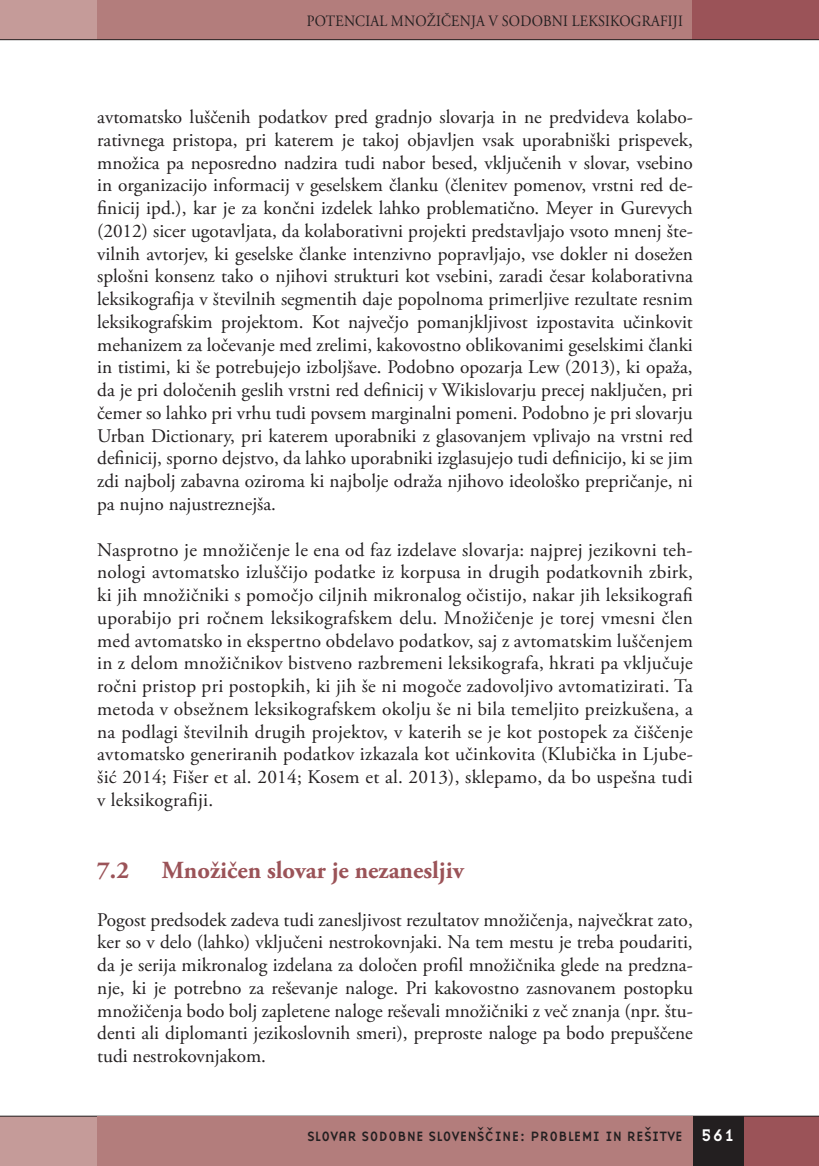
<style>
.page{position:relative;width:819px;height:1166px;background:#fff}
.page>*{position:absolute;margin:0;border:0;box-sizing:border-box;transform-origin:0 0}
.t1{font:700 24.5px "Adobe Garamond Pro";color:#9b5358}
.t2{font:19.25px/22.8px "Adobe Garamond Pro";letter-spacing:-.005em;color:#231f20;text-align:justify}
.t3{font:15.75px "Adobe Garamond Pro";letter-spacing:.015em;color:#231f20;scale:.9 1}
.t4{font:14px "Base Nine";color:#231f20}
.s1{font-size:17.5px;color:#fff}
</style>
<div class="page">
<div style="left:97px;top:0;width:596px;height:40px;background:#b37d7c"></div>
<div style="left:743px;top:1116px;width:75px;height:50px;background:#9b5358"></div>
<div style="left:0;top:1116px;width:97px;height:50px;background:#c59b99"></div>
<div style="left:692px;top:1116px;width:51px;height:50px;background:#231f20"></div>
<div style="left:0;top:0;width:97px;height:40px;background:#c59b99"></div>
<div style="left:692px;top:0;width:124px;height:40px;background:#9b5358"></div>
<hr style="left:0;top:39px;width:818px;height:1px;background:#231f20">
<hr style="left:0;top:1116px;width:818px;height:1px;background:#231f20">
<div style="left:97px;top:1116px;width:595px;height:50px;background:#b37d7c"></div>
<p class="t3" style="left:307px;top:11px;width:419px">POTENCIAL MNOŽIČENJA V SODOBNI LEKSIKOGRAFIJI</p>
<p class="t2" style="left:97px;top:106px;width:597px">avtomatsko luščenih podatkov pred gradnjo slovarja in ne predvideva kolabo&shy;rativnega pristopa, pri katerem je takoj objavljen vsak uporabniški prispevek, množica pa neposredno nadzira tudi nabor besed, vključenih v slovar, vsebino in organizacijo informacij v geselskem članku (členitev pomenov, vrstni red de&shy;finicij ipd.), kar je za končni izdelek lahko problematično. Meyer in Gurevych (2012) sicer ugotavljata, da kolaborativni projekti predstavljajo vsoto mnenj šte&shy;vilnih avtorjev, ki geselske članke intenzivno popravljajo, vse dokler ni dosežen splošni konsenz tako o njihovi strukturi kot vsebini, zaradi česar kolaborativna leksikografija v številnih segmentih daje popolnoma primerljive rezultate resnim leksikografskim projektom. Kot največjo pomanjkljivost izpostavita učinkovit mehanizem za ločevanje med zrelimi, kakovostno oblikovanimi geselskimi članki in tistimi, ki še potrebujejo izboljšave. Podobno opozarja Lew (2013), ki opaža, da je pri določenih geslih vrstni red definicij v Wikislovarju precej naključen, pri čemer so lahko pri vrhu tudi povsem marginalni pomeni. Podobno je pri slovarju Urban Dictionary, pri katerem uporabniki z glasovanjem vplivajo na vrstni red definicij, sporno dejstvo, da lahko uporabniki izglasujejo tudi definicijo, ki se jim zdi najbolj zabavna oziroma ki najbolje odraža njihovo ideološko prepričanje, ni pa nujno najustreznejša.</p>
<p class="t2" style="left:97px;top:539px;width:597px">Nasprotno je množičenje le ena od faz izdelave slovarja: najprej jezikovni teh&shy;nologi avtomatsko izluščijo podatke iz korpusa in drugih podatkovnih zbirk, ki jih množičniki s pomočjo ciljnih mikronalog očistijo, nakar jih leksikografi uporabijo pri ročnem leksikografskem delu. Množičenje je torej vmesni člen med avtomatsko in ekspertno obdelavo podatkov, saj z avtomatskim luščenjem in z delom množičnikov bistveno razbremeni leksikografa, hkrati pa vključuje ročni pristop pri postopkih, ki jih še ni mogoče zadovoljivo avtomatizirati. Ta metoda v obsežnem leksikografskem okolju še ni bila temeljito preizkušena, a na podlagi številnih drugih projektov, v katerih se je kot postopek za čiščenje avtomatsko generiranih podatkov izkazala kot učinkovita (Klubička in Ljube&shy;šić 2014; Fišer et al. 2014; Kosem et al. 2013), sklepamo, da bo uspešna tudi v leksikografiji.</p>
<p class="t1" style="left:97px;top:856px;width:33px">7.2</p>
<p class="t1" style="left:162px;top:856px;width:304px">Množičen slovar je nezanesljiv</p>
<p class="t2" style="left:97px;top:909px;width:597px">Pogost predsodek zadeva tudi zanesljivost rezultatov množičenja, največkrat zato, ker so v delo (lahko) vključeni nestrokovnjaki. Na tem mestu je treba poudariti, da je serija mikronalog izdelana za določen profil množičnika glede na predzna&shy;nje, ki je potrebno za reševanje naloge. Pri kakovostno zasnovanem postopku množičenja bodo bolj zapletene naloge reševali množičniki z več znanja (npr. štu&shy;denti ali diplomanti jezikoslovnih smeri), preproste naloge pa bodo prepuščene tudi nestrokovnjakom.</p>
<p class="t4" style="left:307px;top:1126px;width:430px">SLOVAR SODOBNE SLOVENŠCˇINE: PROBLEMI IN REŠITVE <span class="s1">561</span></p>
</div>
